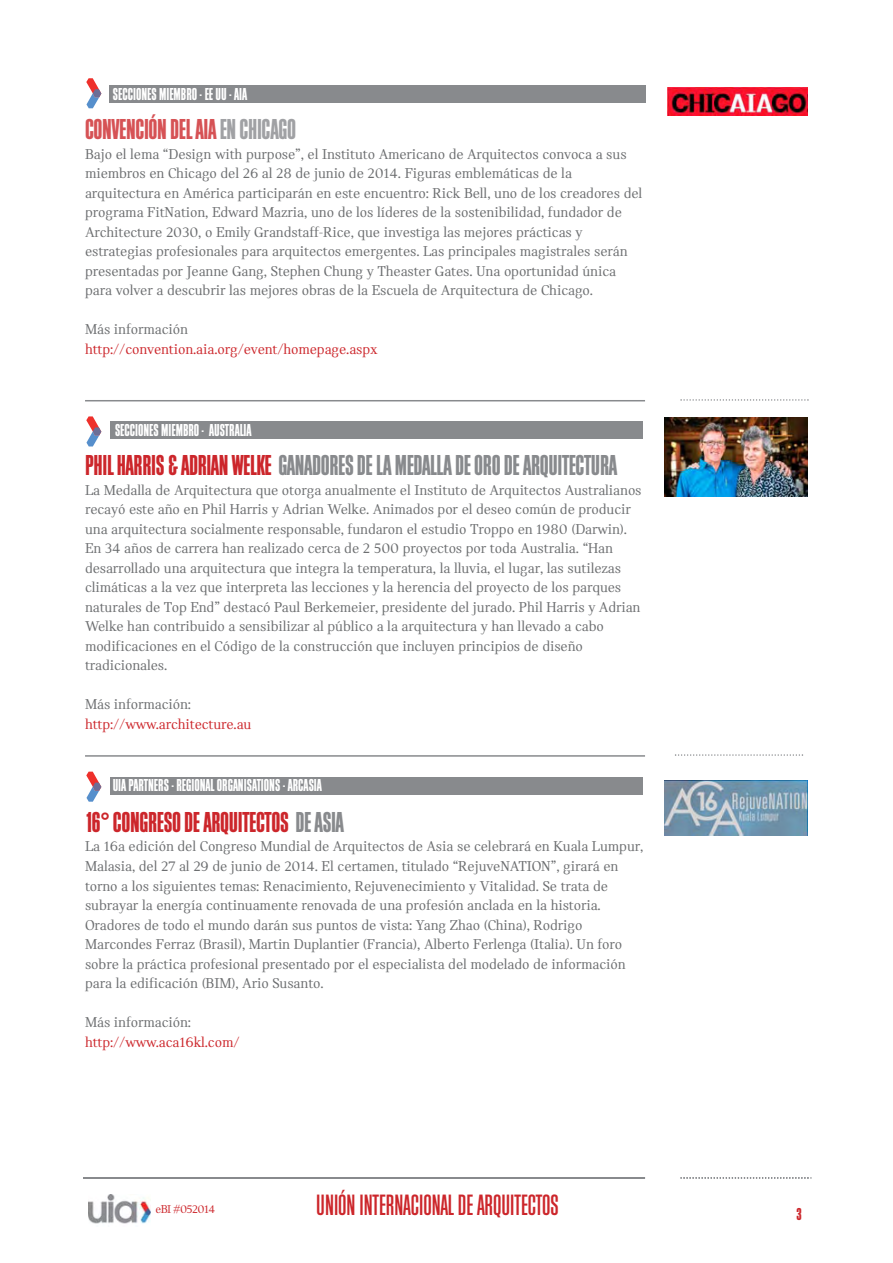
<style>
.page{position:relative;width:893px;height:1263px;background:#fff}
.page>*{position:absolute;margin:0;border:0;box-sizing:border-box;transform-origin:0 0}
.t1{font:30.6px "Block Gothic Medium Extra Cond";color:#cc262b}
.t2{font:30px "Block Gothic Bold Extra Cond";letter-spacing:-.01em;color:#888a8d}
.t3{font:30px "Block Gothic Bold Extra Cond";letter-spacing:-.01em;color:#cc262b}
.t4{font:30px "Block Gothic Bold Extra Cond";letter-spacing:-.01em;color:#d65255}
.t5{font:18px "Block Gothic Bold Extra Cond";color:#fff}
.t6{font:18px "Block Gothic Bold Extra Cond";color:#cc262b}
.t7{font:15px/19.5px "Catalog";letter-spacing:-.01em;color:#6b6d6f}
.t8{font:15px "Catalog";letter-spacing:-.01em;color:#cc262b}
.t9{font:12px "Catalog";letter-spacing:-.05em;color:#cc262b}
.s1{color:#a0a1a4}
.s2{color:#cc262b}
.s3{color:#888a8d}
</style>
<div class="page">
<div style="left:109px;top:85px;width:536px;height:17px;background:#888a8d"></div>
<svg style="left:86px;top:78px;width:15px;height:30px"></svg>
<hr style="left:83px;top:1177px;width:562px;height:2px;background:#888a8d">
<svg style="left:680px;top:399px;width:129px;height:2px"></svg>
<svg style="left:675px;top:754px;width:128px;height:2px"></svg>
<svg style="left:680px;top:1177px;width:132px;height:2px"></svg>
<svg style="left:667px;top:87px;width:141px;height:1px"></svg>
<img style="left:667px;top:88px;width:141px;height:28px">
<img style="left:88px;top:1194px;width:62px;height:30px">
<svg style="left:86px;top:416px;width:15px;height:30px"></svg>
<div style="left:110px;top:422px;width:533px;height:17px;background:#888a8d"></div>
<hr style="left:85px;top:400px;width:560px;height:1px;background:#888a8d">
<svg style="left:86px;top:772px;width:15px;height:30px"></svg>
<div style="left:110px;top:777px;width:533px;height:17px;background:#888a8d"></div>
<hr style="left:85px;top:755px;width:560px;height:2px;background:#888a8d">
<img style="left:664px;top:780px;width:144px;height:56px">
<img style="left:664px;top:417px;width:144px;height:80px">
<p class="t5" style="left:113px;top:88px;width:136px">SECCIONES MIEMBRO - EE UU - AIA</p>
<h2 class="t4" style="left:85px;top:119px;width:213px">CONVENCIÓN DEL AIA <span class="s1">EN CHICAGO</span></h2>
<p class="t7" style="left:85px;top:145px;width:559px">Bajo el lema “Design with purpose”, el Instituto Americano de Arquitectos convoca a sus miembros en Chicago del 26 al 28 de junio de 2014. Figuras emblemáticas de la arquitectura en América participarán en este encuentro: Rick Bell, uno de los creadores del programa FitNation, Edward Mazria, uno de los líderes de la sostenibilidad, fundador de Architecture 2030, o Emily Grandstaff-Rice, que investiga las mejores prácticas y estrategias profesionales para arquitectos emergentes. Las principales magistrales serán presentadas por Jeanne Gang, Stephen Chung y Theaster Gates. Una oportunidad única para volver a descubrir las mejores obras de la Escuela de Arquitectura de Chicago.</p>
<p class="t7" style="left:85px;top:321px;width:104px">Más información</p>
<p class="t8" style="left:85px;top:343px;width:294px">http://convention.aia.org/event/homepage.aspx</p>
<p class="t5" style="left:115px;top:424px;width:138px">SECCIONES MIEMBRO - AUSTRALIA</p>
<h2 class="t2" style="left:85px;top:455px;width:534px"><span class="s2">PHIL HARRIS &amp; ADRIAN WELKE</span> GANADORES DE LA MEDALLA DE ORO DE ARQUITECTURA</h2>
<p class="t7" style="left:85px;top:481px;width:558px">La Medalla de Arquitectura que otorga anualmente el Instituto de Arquitectos Australianos recayó este año en Phil Harris y Adrian Welke. Animados por el deseo común de producir una arquitectura socialmente responsable, fundaron el estudio Troppo en 1980 (Darwin).<br>En 34 años de carrera han realizado cerca de 2 500 proyectos por toda Australia. “Han desarrollado una arquitectura que integra la temperatura, la lluvia, el lugar, las sutilezas climáticas a la vez que interpreta las lecciones y la herencia del proyecto de los parques naturales de Top End” destacó Paul Berkemeier, presidente del jurado. Phil Harris y Adrian Welke han contribuido a sensibilizar al público a la arquitectura y han llevado a cabo modificaciones en el Código de la construcción que incluyen principios de diseño tradicionales.</p>
<p class="t7" style="left:85px;top:696px;width:108px">Más información:</p>
<p class="t8" style="left:85px;top:718px;width:168px">http://www.architecture.au</p>
<p class="t5" style="left:113px;top:779px;width:211px">UIA PARTNERS - REGIONAL ORGANISATIONS - ARCASIA</p>
<h2 class="t3" style="left:85px;top:812px;width:261px">16° CONGRESO DE ARQUITECTOS <span class="s3">DE ASIA</span></h2>
<p class="t7" style="left:85px;top:838px;width:560px">La 16a edición del Congreso Mundial de Arquitectos de Asia se celebrará en Kuala Lumpur, Malasia, del 27 al 29 de junio de 2014. El certamen, titulado “RejuveNATION”, girará en torno a los siguientes temas: Renacimiento, Rejuvenecimiento y Vitalidad. Se trata de subrayar la energía continuamente renovada de una profesión anclada en la historia.<br>Oradores de todo el mundo darán sus puntos de vista: Yang Zhao (China), Rodrigo Marcondes Ferraz (Brasil), Martin Duplantier (Francia), Alberto Ferlenga (Italia). Un foro sobre la práctica profesional presentado por el especialista del modelado de información para la edificación (BIM), Ario Susanto.</p>
<p class="t7" style="left:85px;top:1014px;width:108px">Más información:</p>
<p class="t8" style="left:85px;top:1036px;width:156px">http://www.aca16kl.com/</p>
<p class="t9" style="left:156px;top:1204px;width:61px">eBI #052014</p>
<h1 class="t1" style="left:316px;top:1194px;width:244px">UNIÓN INTERNACIONAL DE ARQUITECTOS</h1>
<p class="t6" style="left:796px;top:1208px;width:7px">3</p>
</div>
